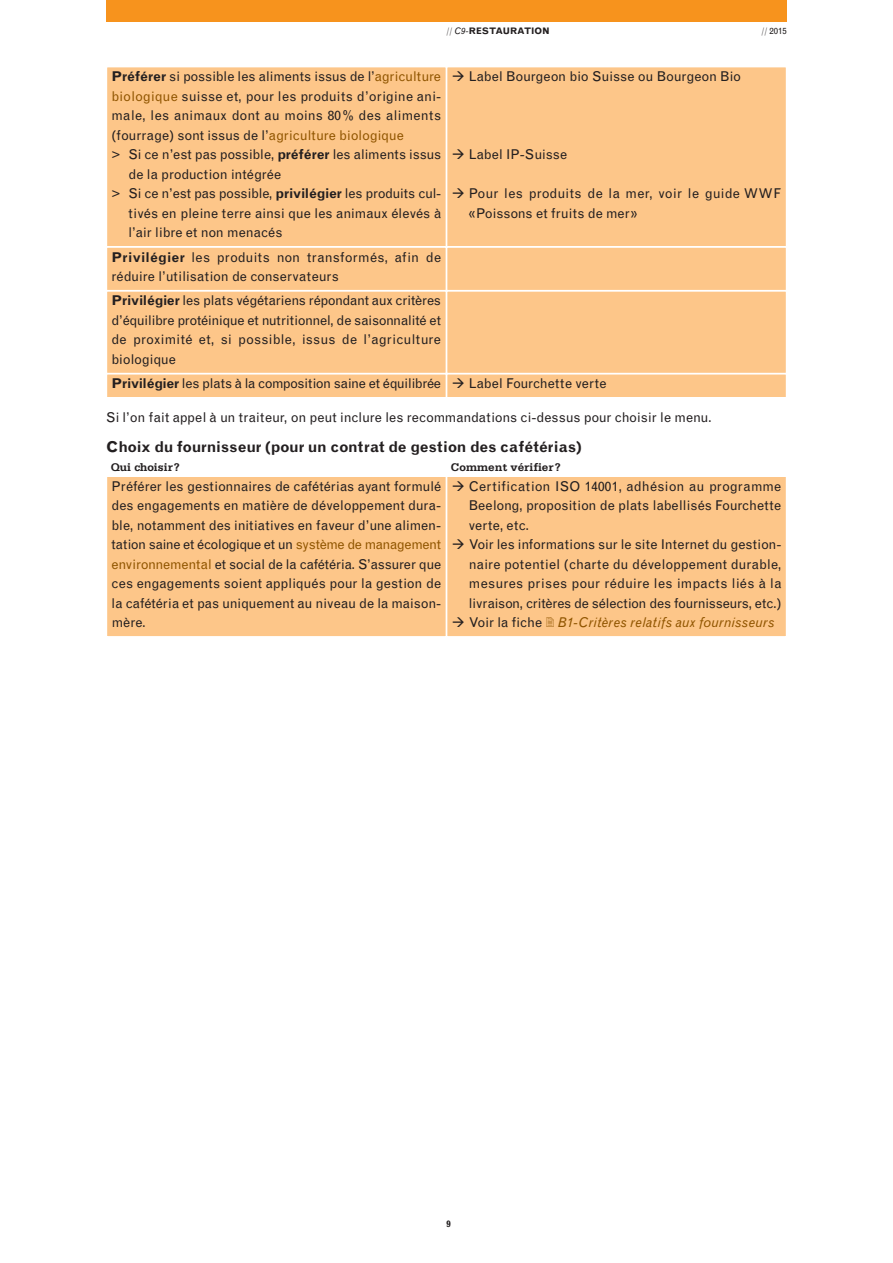
<style>
.page{position:relative;width:893px;height:1263px;background:#fff}
.page>*{position:absolute;margin:0;border:0;box-sizing:border-box;transform-origin:0 0}
.t1{font:700 15px "Grotesque";letter-spacing:-.005em;color:#231f20}
.t2{font:13.5px/19.5px "Grotesque";color:#231f20}
.t3{font:13.5px "Grotesque";letter-spacing:-.02em;color:#231f20}
.t4{font:700 11.7px "Serifa";color:#231f20}
.t5{font:700 9px "Grotesque";color:#231f20}
.t6{font:9px "Grotesque";color:#231f20}
.s1{font-weight:300}
.s2{font-weight:400;font-style:italic}
.s3{font-weight:700}
.s4{color:#905500}
.s5{font-style:italic;color:#905500}
</style>
<div class="page">
<div style="left:107px;top:477px;width:339px;height:159px;background:#fdc689"></div>
<div style="left:106px;top:476px;width:340px;height:161px;border:1px solid #fff"></div>
<div style="left:447px;top:477px;width:339px;height:159px;background:#fdc689"></div>
<div style="left:446px;top:476px;width:341px;height:161px;border:1px solid #fff"></div>
<div style="left:107px;top:67px;width:339px;height:179px;background:#fdc689"></div>
<div style="left:106px;top:67px;width:340px;height:180px;border:1px solid #fff"></div>
<div style="left:447px;top:67px;width:339px;height:179px;background:#fdc689"></div>
<div style="left:446px;top:67px;width:341px;height:180px;border:1px solid #fff"></div>
<div style="left:107px;top:248px;width:339px;height:42px;background:#fdc689"></div>
<div style="left:106px;top:247px;width:340px;height:44px;border:1px solid #fff"></div>
<div style="left:447px;top:248px;width:339px;height:42px;background:#fdc689"></div>
<div style="left:446px;top:247px;width:341px;height:44px;border:1px solid #fff"></div>
<div style="left:107px;top:292px;width:339px;height:81px;background:#fdc689"></div>
<div style="left:106px;top:291px;width:340px;height:83px;border:1px solid #fff"></div>
<div style="left:447px;top:292px;width:339px;height:81px;background:#fdc689"></div>
<div style="left:446px;top:291px;width:341px;height:83px;border:1px solid #fff"></div>
<div style="left:107px;top:374px;width:339px;height:23px;background:#fdc689"></div>
<div style="left:106px;top:374px;width:340px;height:24px;border:1px solid #fff"></div>
<div style="left:447px;top:374px;width:339px;height:23px;background:#fdc689"></div>
<div style="left:446px;top:374px;width:341px;height:24px;border:1px solid #fff"></div>
<div style="left:106px;top:0;width:681px;height:21px;background:#f7931d"></div>
<p class="t5" style="left:446px;top:28px;width:105px"><span class="s1">//</span> <span class="s2">C9-</span>RESTAURATION</p>
<p class="t6" style="left:761px;top:28px;width:27px"><span class="s1">//</span> 2015</p>
<p class="t2" style="left:112px;top:68px;width:331px"><span class="s3">Préférer</span> si possible les aliments issus de l’<span class="s4">agriculture</span></p>
<p class="t2" style="left:111px;top:87px;width:331px"><span class="s4">biologique</span> suisse et, pour les produits d’origine ani-</p>
<p class="t2" style="left:112px;top:107px;width:331px">male, les animaux dont au moins 80% des aliments</p>
<p class="t2" style="left:112px;top:126px;width:294px">(fourrage) sont issus de l’<span class="s4">agriculture biologique</span></p>
<p class="t2" style="left:112px;top:146px;width:331px">&gt; Si ce n’est pas possible, <span class="s3">préférer</span> les aliments issus</p>
<p class="t2" style="left:129px;top:165px;width:154px">de la production intégrée</p>
<p class="t3" style="left:112px;top:188px;width:331px">&gt; Si ce n’est pas possible, <span class="s3">privilégier</span> les produits cul-</p>
<p class="t2" style="left:129px;top:204px;width:314px">tivés en pleine terre ainsi que les animaux élevés à</p>
<p class="t2" style="left:129px;top:224px;width:155px">l’air libre et non menacés</p>
<p class="t2" style="left:469px;top:68px;width:274px">Label Bourgeon bio Suisse ou Bourgeon Bio</p>
<p class="t2" style="left:469px;top:146px;width:100px">Label IP-Suisse</p>
<p class="t2" style="left:469px;top:185px;width:314px">Pour les produits de la mer, voir le guide WWF «Poissons et fruits de mer»</p>
<p class="t2" style="left:112px;top:248px;width:331px"><span class="s3">Privilégier</span> les produits non transformés, afin de réduire l’utilisation de conservateurs</p>
<p class="t2" style="left:111px;top:292px;width:331px;text-align:justify"><span class="s3">Privilégier</span> les plats végétariens répondant aux critères d’équilibre protéinique et nutritionnel, de saisonnalité et de proximité et, si possible, issus de l’agriculture biologique</p>
<p class="t3" style="left:112px;top:379px;width:331px"><span class="s3">Privilégier</span> les plats à la composition saine et équilibrée</p>
<p class="t2" style="left:469px;top:375px;width:140px">Label Fourchette verte</p>
<p class="t2" style="left:106px;top:409px;width:607px">Si l’on fait appel à un traiteur, on peut inclure les recommandations ci-dessus pour choisir le menu.</p>
<p class="t1" style="left:106px;top:441px;width:477px">Choix du fournisseur (pour un contrat de gestion des cafétérias)</p>
<p class="t4" style="left:111px;top:463px;width:70px">Qui choisir?</p>
<p class="t4" style="left:451px;top:463px;width:111px">Comment vérifier?</p>
<p class="t2" style="left:111px;top:477px;width:331px;text-align:justify">Préférer les gestionnaires de cafétérias ayant formulé des engagements en matière de développement dura&shy;ble, notamment des initiatives en faveur d’une alimen&shy;tation saine et écologique et un <span class="s4">système de management environnemental</span> et social de la cafétéria. S’assurer que ces engagements soient appliqués pour la gestion de la cafétéria et pas uniquement au niveau de la maison&shy;mère.</p>
<p class="t2" style="left:469px;top:477px;width:314px">Certification ISO 14001, adhésion au programme Beelong, proposition de plats labellisés Fourchette verte, etc.<br>Voir les informations sur le site Internet du gestion&shy;naire potentiel (charte du développement durable, mesures prises pour réduire les impacts liés à la livraison, critères de sélection des fournisseurs, etc.)<br>Voir la fiche <span class="s5">B1-Critères relatifs aux fournisseurs</span></p>
<p class="t5" style="left:446px;top:1220px;width:6px">9</p>
</div>
